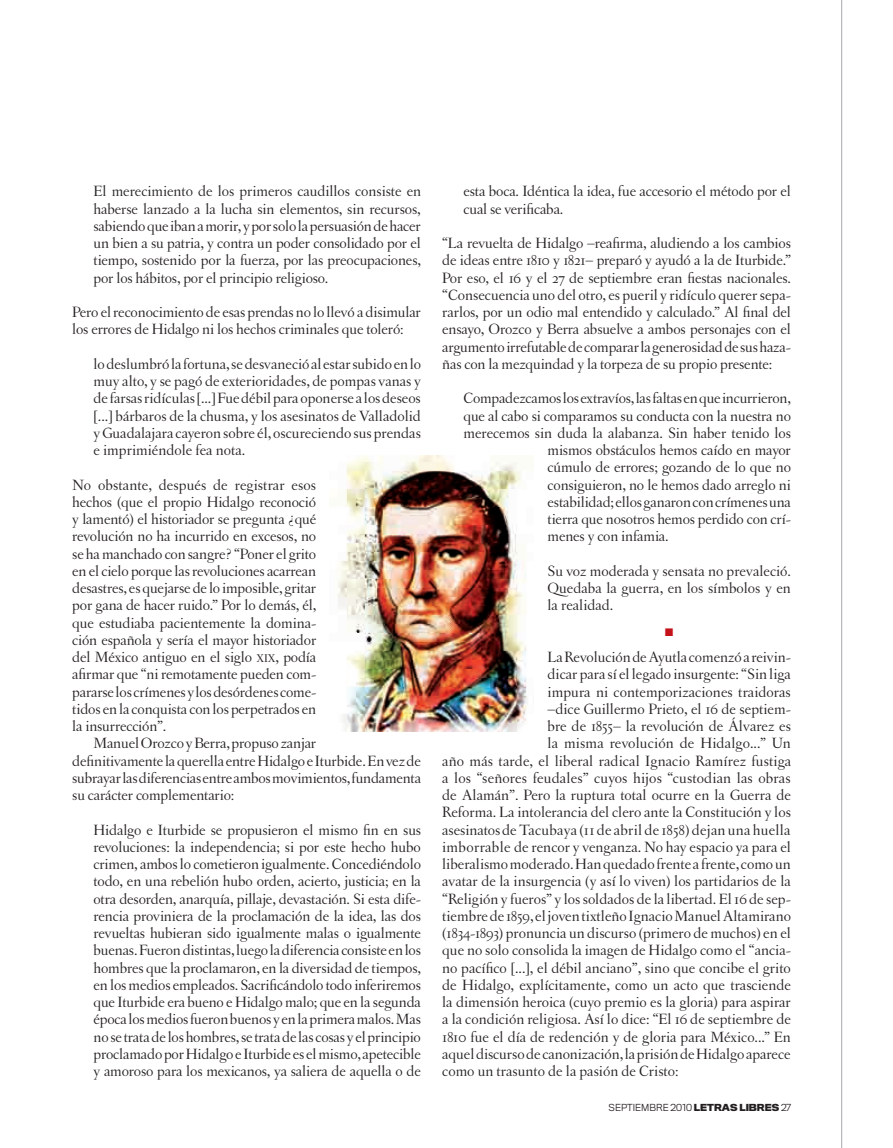
<style>
.page{position:relative;width:893px;height:1148px;background:#fff}
.page>*{position:absolute;margin:0;border:0;box-sizing:border-box;transform-origin:0 0}
.t1{font:15.75px/17.2px "Letras Oldstyle";letter-spacing:-.005em;color:#231f20;text-align:justify}
.t2{font:15.75px "Letras Oldstyle";letter-spacing:.015em;color:#231f20}
.t3{font:10.5px "Monotype Sorts";color:#c4121a}
.t4{font:300 9px "Titling Gothic FB Normal";color:#231f20}
.s1{font-size:11.85px}
.s2{font-weight:700}
</style>
<div class="page">
<hr style="left:841px;top:0;width:1px;height:1148px;background:#a8a9ad">
<img style="left:338px;top:455px;width:190px;height:276px">
<p class="t1" style="left:94px;top:183px;width:329px">El merecimiento de los primeros caudillos consiste en haberse lanzado a la lucha sin elementos, sin recursos, sabiendo que iban a morir, y por solo la persuasión de hacer un bien a su patria, y contra un poder consolidado por el tiempo, sostenido por la fuerza, por las preocupaciones, por los hábitos, por el principio religioso.</p>
<p class="t1" style="left:72px;top:303px;width:350px">Pero el reconocimiento de esas prendas no lo llevó a disimular los errores de Hidalgo ni los hechos criminales que toleró:</p>
<p class="t1" style="left:94px;top:355px;width:329px">lo deslumbró la fortuna, se desvaneció al estar subido en lo muy alto, y se pagó de exterioridades, de pompas vanas y de farsas ridículas [...] Fue débil para oponerse a los deseos [...] bárbaros de la chusma, y los asesinatos de Valladolid y Guadalajara cayeron sobre él, oscureciendo sus prendas e imprimiéndole fea nota.</p>
<p class="t1" style="left:72px;top:476px;width:246px">No obstante, después de registrar esos hechos (que el propio Hidalgo reconoció y lamentó) el historiador se pregunta ¿qué revolución no ha incurrido en excesos, no se ha manchado con sangre? “Poner el grito en el cielo porque las revoluciones acarrean desastres, es quejarse de lo imposible, gritar por gana de hacer ruido.” Por lo demás, él, que estudiaba pacientemente la domina&shy;ción española y sería el mayor historiador del México antiguo en el siglo <span class="s1">xix</span>, podía afirmar que “ni remotamente pueden com&shy;pararse los crímenes y los desórdenes come&shy;tidos en la conquista con los perpetrados en la insurrección”.</p>
<p class="t1" style="left:72px;top:735px;width:350px;text-align:left;text-indent:21px">Manuel Orozco y Berra, propuso zanjar<br>definitivamente la querella entre Hidalgo e Iturbide. En vez de subrayar las diferencias entre ambos movimientos, fundamenta su carácter complementario:</p>
<p class="t1" style="left:94px;top:821px;width:329px">Hidalgo e Iturbide se propusieron el mismo fin en sus revoluciones: la independencia; si por este hecho hubo crimen, ambos lo cometieron igualmente. Concediéndolo todo, en una rebelión hubo orden, acierto, justicia; en la otra desorden, anarquía, pillaje, devastación. Si esta dife&shy;rencia proviniera de la proclamación de la idea, las dos revueltas hubieran sido igualmente malas o igualmente buenas. Fueron distintas, luego la diferencia consiste en los hombres que la proclamaron, en la diversidad de tiempos, en los medios empleados. Sacrificándolo todo inferiremos que Iturbide era bueno e Hidalgo malo; que en la segunda época los medios fueron buenos y en la primera malos. Mas no se trata de los hombres, se trata de las cosas y el principio proclamado por Hidalgo e Iturbide es el mismo, apetecible y amoroso para los mexicanos, ya saliera de aquella o de</p>
<p class="t1" style="left:463px;top:183px;width:329px">esta boca. Idéntica la idea, fue accesorio el método por el cual se verificaba.</p>
<p class="t1" style="left:442px;top:234px;width:350px">“La revuelta de Hidalgo –reafirma, aludiendo a los cambios de ideas entre 1810 y 1821– preparó y ayudó a la de Iturbide.” Por eso, el 16 y el 27 de septiembre eran fiestas nacionales. “Consecuencia uno del otro, es pueril y ridículo querer sepa&shy;rarlos, por un odio mal entendido y calculado.” Al final del ensayo, Orozco y Berra absuelve a ambos personajes con el argumento irrefutable de comparar la generosidad de sus haza&shy;ñas con la mezquindad y la torpeza de su propio presente:</p>
<p class="t1" style="left:463px;top:390px;width:329px">Compadezcamos los extravíos, las faltas en que incurrieron,</p>
<p class="t1" style="left:463px;top:407px;width:329px">que al cabo si comparamos su conducta con la nuestra no</p>
<p class="t1" style="left:463px;top:424px;width:329px">merecemos sin duda la alabanza. Sin haber tenido los</p>
<p class="t1" style="left:547px;top:441px;width:245px">mismos obstáculos hemos caído en mayor</p>
<p class="t1" style="left:547px;top:459px;width:245px">cúmulo de errores; gozando de lo que no</p>
<p class="t1" style="left:547px;top:476px;width:245px">consiguieron, no le hemos dado arreglo ni</p>
<p class="t1" style="left:547px;top:493px;width:245px">estabilidad; ellos ganaron con crímenes una</p>
<p class="t1" style="left:547px;top:510px;width:245px">tierra que nosotros hemos perdido con crí-</p>
<p class="t1" style="left:547px;top:528px;width:123px">menes y con infamia.</p>
<p class="t1" style="left:547px;top:562px;width:245px">Su voz moderada y sensata no prevaleció.<br>Quedaba la guerra, en los símbolos y en la realidad.</p>
<p class="t3" style="left:665px;top:627px;width:9px">n</p>
<p class="t1" style="left:547px;top:648px;width:245px">La Revolución de Ayutla comenzó a reivin-</p>
<p class="t1" style="left:547px;top:666px;width:245px">dicar para sí el legado insurgente: “Sin liga</p>
<p class="t1" style="left:547px;top:683px;width:245px">impura ni contemporizaciones traidoras</p>
<p class="t1" style="left:547px;top:700px;width:245px">–dice Guillermo Prieto, el 16 de septiem-</p>
<p class="t1" style="left:547px;top:717px;width:245px">bre de 1855– la revolución de Álvarez es</p>
<p class="t1" style="left:547px;top:735px;width:245px">la misma revolución de Hidalgo...” Un</p>
<p class="t1" style="left:442px;top:752px;width:350px">año más tarde, el liberal radical Ignacio Ramírez fustiga</p>
<p class="t1" style="left:442px;top:769px;width:350px">a los “señores feudales” cuyos hijos “custodian las obras</p>
<p class="t1" style="left:442px;top:786px;width:350px">de Alamán”. Pero la ruptura total ocurre en la Guerra de</p>
<p class="t1" style="left:442px;top:804px;width:350px">Reforma. La intolerancia del clero ante la Constitución y los</p>
<p class="t2" style="left:442px;top:821px;width:350px">asesinatos de Tacubaya (11 de abril de 1858) dejan una huella</p>
<p class="t1" style="left:442px;top:838px;width:350px">imborrable de rencor y venganza. No hay espacio ya para el</p>
<p class="t1" style="left:442px;top:855px;width:350px">liberalismo moderado. Han quedado frente a frente, como un</p>
<p class="t1" style="left:442px;top:873px;width:350px">avatar de la insurgencia (y así lo viven) los partidarios de la</p>
<p class="t1" style="left:442px;top:890px;width:350px">“Religión y fueros” y los soldados de la libertad. El 16 de sep-</p>
<p class="t1" style="left:442px;top:907px;width:350px">tiembre de 1859, el joven tixtleño Ignacio Manuel Altamirano</p>
<p class="t1" style="left:442px;top:924px;width:350px">(1834-1893) pronuncia un discurso (primero de muchos) en el</p>
<p class="t1" style="left:442px;top:942px;width:350px">que no solo consolida la imagen de Hidalgo como el “ancia-</p>
<p class="t1" style="left:442px;top:959px;width:350px">no pacífico [...], el débil anciano”, sino que concibe el grito</p>
<p class="t1" style="left:442px;top:976px;width:350px">de Hidalgo, explícitamente, como un acto que trasciende</p>
<p class="t1" style="left:442px;top:993px;width:350px">la dimensión heroica (cuyo premio es la gloria) para aspirar</p>
<p class="t1" style="left:442px;top:1011px;width:350px">a la condición religiosa. Así lo dice: “El 16 de septiembre de</p>
<p class="t1" style="left:442px;top:1028px;width:350px">1810 fue el día de redención y de gloria para México...” En</p>
<p class="t1" style="left:442px;top:1045px;width:350px">aquel discurso de canonización, la prisión de Hidalgo aparece</p>
<p class="t1" style="left:442px;top:1062px;width:238px">como un trasunto de la pasión de Cristo:</p>
<p class="t4" style="left:608px;top:1102px;width:184px">SEPTIEMBRE 2010 <span class="s2">LETRAS LIBRES</span> 27</p>
</div>
